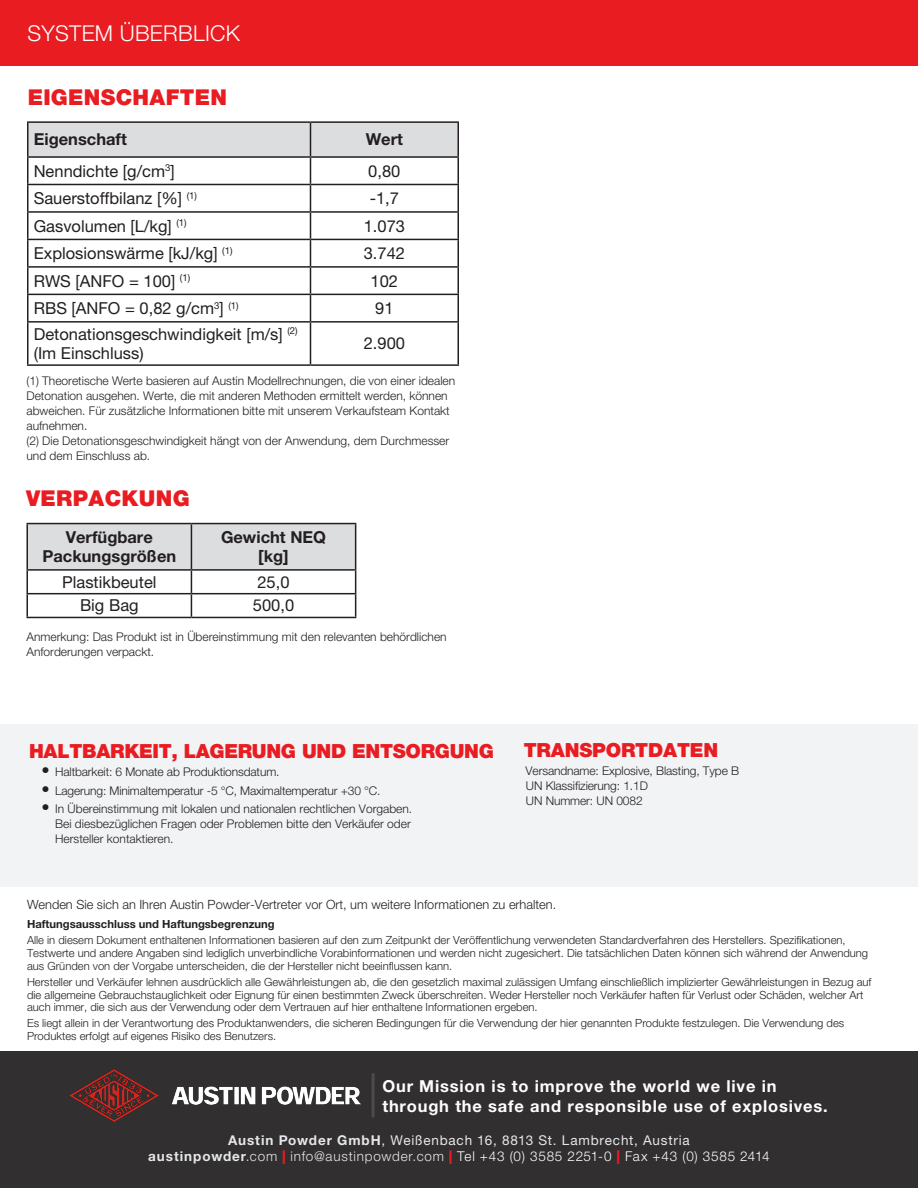
<style>
.page{position:relative;width:918px;height:1188px;background:#fff}
.page>*{position:absolute;margin:0;border:0;box-sizing:border-box;transform-origin:0 0}
.t1{font:900 21.9px "Helvetica Neue CE";letter-spacing:.015em;color:#e91c22}
.t2{font:300 21.9px "Helvetica Neue CE";letter-spacing:.015em;color:#fff}
.t3{font:900 19.5px "Helvetica Neue CE";letter-spacing:-.015em;color:#e91c22}
.t4{font:16.5px "Helvetica Neue CE";color:#231f20}
.t5{font:700 16.5px/19.8px "Helvetica Neue CE";letter-spacing:.05em;color:#fff}
.t6{font:700 16.5px/19.5px "Helvetica Neue CE";color:#231f20;text-align:center}
.t7{font:13.5px/16.2px "Helvetica Neue CE";letter-spacing:.06em;color:#e6e7e9;text-align:center}
.t8{font:300 12.75px "Helvetica Neue CE";color:#231f20}
.t9{font:300 12px/15px "Helvetica Neue CE";color:#231f20}
.t10{font:300 11.25px/12.8px "Helvetica Neue CE";color:#231f20}
.t11{font:700 11.25px "Helvetica Neue CE";color:#231f20}
.s1{font-weight:400;font-size:16.5px}
.s2{font-weight:700}
.s3{font-weight:300}
.s4{font-weight:900;color:#e91c22}
.s5{font-weight:300;color:#fff}
</style>
<div class="page">
<div style="left:0;top:0;width:918px;height:66px;background:#e91c22"></div>
<div style="left:0;top:1051px;width:918px;height:137px;background:#312f30"></div>
<img style="left:70px;top:1069px;width:290px;height:53px">
<hr style="left:372px;top:1073px;width:3px;height:44px;background:#4b4c4d">
<hr style="left:26px;top:523px;width:165px;height:1px;background:#231f20">
<hr style="left:26px;top:524px;width:2px;height:45px;background:#231f20">
<hr style="left:191px;top:523px;width:165px;height:1px;background:#231f20">
<hr style="left:26px;top:569px;width:165px;height:2px;background:#231f20">
<hr style="left:26px;top:571px;width:2px;height:22px;background:#231f20">
<hr style="left:26px;top:593px;width:165px;height:1px;background:#231f20">
<hr style="left:26px;top:594px;width:2px;height:23px;background:#231f20">
<svg style="left:27px;top:524px;width:329px;height:93px"></svg>
<hr style="left:26px;top:617px;width:165px;height:1px;background:#231f20">
<hr style="left:191px;top:617px;width:165px;height:1px;background:#231f20">
<hr style="left:27px;top:121px;width:283px;height:2px;background:#231f20">
<hr style="left:310px;top:121px;width:149px;height:2px;background:#231f20">
<svg style="left:27px;top:122px;width:432px;height:199px"></svg>
<hr style="left:27px;top:321px;width:283px;height:2px;background:#231f20">
<hr style="left:27px;top:323px;width:1px;height:41px;background:#231f20">
<hr style="left:310px;top:321px;width:149px;height:2px;background:#231f20">
<hr style="left:310px;top:323px;width:1px;height:41px;background:#231f20">
<hr style="left:458px;top:323px;width:1px;height:41px;background:#231f20">
<hr style="left:27px;top:364px;width:283px;height:2px;background:#231f20">
<hr style="left:310px;top:364px;width:149px;height:2px;background:#231f20">
<div style="left:0;top:724px;width:918px;height:163px;background:#f2f3f4"></div>
<p class="t2" style="left:27px;top:20px;width:214px">SYSTEM ÜBERBLICK</p>
<p class="t1" style="left:28px;top:84px;width:201px">EIGENSCHAFTEN</p>
<p class="t6" style="left:34px;top:131px;width:95px">Eigenschaft</p>
<p class="t6" style="left:366px;top:131px;width:39px">Wert</p>
<p class="t4" style="left:34px;top:161px;width:143px">Nenndichte [g/cm<sup>3</sup>]</p>
<p class="t4" style="left:368px;top:161px;width:34px">0,80</p>
<p class="t4" style="left:34px;top:188px;width:165px">Sauerstoffbilanz [%] <sup>(1)</sup></p>
<p class="t4" style="left:370px;top:188px;width:31px">-1,7</p>
<p class="t4" style="left:34px;top:216px;width:155px">Gasvolumen [L/kg] <sup>(1)</sup></p>
<p class="t4" style="left:364px;top:216px;width:43px">1.073</p>
<p class="t4" style="left:34px;top:243px;width:200px">Explosionswärme [kJ/kg] <sup>(1)</sup></p>
<p class="t4" style="left:364px;top:243px;width:43px">3.742</p>
<p class="t4" style="left:34px;top:271px;width:158px">RWS [ANFO = 100] <sup>(1)</sup></p>
<p class="t4" style="left:371px;top:271px;width:29px">102</p>
<p class="t4" style="left:34px;top:298px;width:206px">RBS [ANFO = 0,82 g/cm<sup>3</sup>] <sup>(1)</sup></p>
<p class="t4" style="left:375px;top:298px;width:20px">91</p>
<p class="t4" style="left:34px;top:324px;width:265px">Detonationsgeschwindigkeit [m/s] <sup>(2)</sup></p>
<p class="t4" style="left:34px;top:343px;width:112px">(Im Einschluss)</p>
<p class="t4" style="left:364px;top:334px;width:43px">2.900</p>
<p class="t9" style="left:26px;top:375px;width:430px">(1) Theoretische Werte basieren auf Austin Modellrechnungen, die von einer idealen Detonation ausgehen. Werte, die mit anderen Methoden ermittelt werden, können abweichen. Für zusätzliche Informationen bitte mit unserem Verkaufsteam Kontakt aufnehmen.</p>
<p class="t9" style="left:26px;top:435px;width:424px">(2) Die Detonationsgeschwindigkeit hängt von der Anwendung, dem Durchmesser und dem Einschluss ab.</p>
<p class="t1" style="left:26px;top:484px;width:165px">VERPACKUNG</p>
<p class="t6" style="left:42px;top:528px;width:135px">Verfügbare<br>Packungsgrößen</p>
<p class="t6" style="left:221px;top:528px;width:107px">Gewicht NEQ [kg]</p>
<p class="t4" style="left:62px;top:572px;width:96px">Plastikbeutel</p>
<p class="t4" style="left:257px;top:572px;width:34px">25,0</p>
<p class="t4" style="left:80px;top:596px;width:60px">Big Bag</p>
<p class="t4" style="left:253px;top:596px;width:43px">500,0</p>
<p class="t9" style="left:26px;top:630px;width:422px">Anmerkung: Das Produkt ist in Übereinstimmung mit den relevanten behördlichen<br>Anforderungen verpackt.</p>
<p class="t3" style="left:29px;top:739px;width:466px">HALTBARKEIT, LAGERUNG UND ENTSORGUNG</p>
<p class="t9" style="left:42px;top:766px;width:239px"><span class="s1">•</span> Haltbarkeit: 6 Monate ab Produktionsdatum.</p>
<p class="t9" style="left:42px;top:784px;width:340px"><span class="s1">•</span> Lagerung: Minimaltemperatur -5 °C, Maximaltemperatur +30 °C.</p>
<p class="t9" style="left:55px;top:803px;width:359px;text-indent:-13px"><span class="s1">•</span> In Übereinstimmung mit lokalen und nationalen rechtlichen Vorgaben.<br>Bei diesbezüglichen Fragen oder Problemen bitte den Verkäufer oder<br>Hersteller kontaktieren.</p>
<p class="t3" style="left:524px;top:738px;width:196px">TRANSPORTDATEN</p>
<p class="t9" style="left:526px;top:764px;width:215px">Versandname: Explosive, Blasting, Type B</p>
<p class="t9" style="left:526px;top:779px;width:123px">UN Klassifizierung: 1.1D</p>
<p class="t9" style="left:526px;top:794px;width:118px">UN Nummer: UN 0082</p>
<p class="t8" style="left:27px;top:897px;width:531px">Wenden Sie sich an Ihren Austin Powder-Vertreter vor Ort, um weitere Informationen zu erhalten.</p>
<p class="t11" style="left:27px;top:918px;width:249px">Haftungsausschluss und Haftungsbegrenzung</p>
<p class="t10" style="left:27px;top:935px;width:843px">Alle in diesem Dokument enthaltenen Informationen basieren auf den zum Zeitpunkt der Veröffentlichung verwendeten Standardverfahren des Herstellers. Spezifikationen,<br>Testwerte und andere Angaben sind lediglich unverbindliche Vorabinformationen und werden nicht zugesichert. Die tatsächlichen Daten können sich während der Anwendung aus Gründen von der Vorgabe unterscheiden, die der Hersteller nicht beeinflussen kann.</p>
<p class="t10" style="left:27px;top:976px;width:846px">Hersteller und Verkäufer lehnen ausdrücklich alle Gewährleistungen ab, die den gesetzlich maximal zulässigen Umfang einschließlich implizierter Gewährleistungen in Bezug auf die allgemeine Gebrauchstauglichkeit oder Eignung für einen bestimmten Zweck überschreiten. Weder Hersteller noch Verkäufer haften für Verlust oder Schäden, welcher Art auch immer, die sich aus der Verwendung oder dem Vertrauen auf hier enthaltene Informationen ergeben.</p>
<p class="t10" style="left:27px;top:1018px;width:819px">Es liegt allein in der Verantwortung des Produktanwenders, die sicheren Bedingungen für die Verwendung der hier genannten Produkte festzulegen. Die Verwendung des<br>Produktes erfolgt auf eigenes Risiko des Benutzers.</p>
<p class="t5" style="left:382px;top:1078px;width:447px">Our Mission is to improve the world we live in through the safe and responsible use of explosives.</p>
<p class="t7" style="left:148px;top:1133px;width:623px"><span class="s2">Austin Powder GmbH</span>, Weißenbach 16, 8813 St. Lambrecht, Austria<br><span class="s2">austinpowder</span><span class="s3">.com</span> <span class="s4">|</span> <span class="s3">info@austinpowder.com</span> <span class="s4">|</span> <span class="s5">Tel +43 (0) 3585 2251-0</span> <span class="s4">|</span> <span class="s5">Fax +43 (0) 3585 2414</span></p>
</div>
